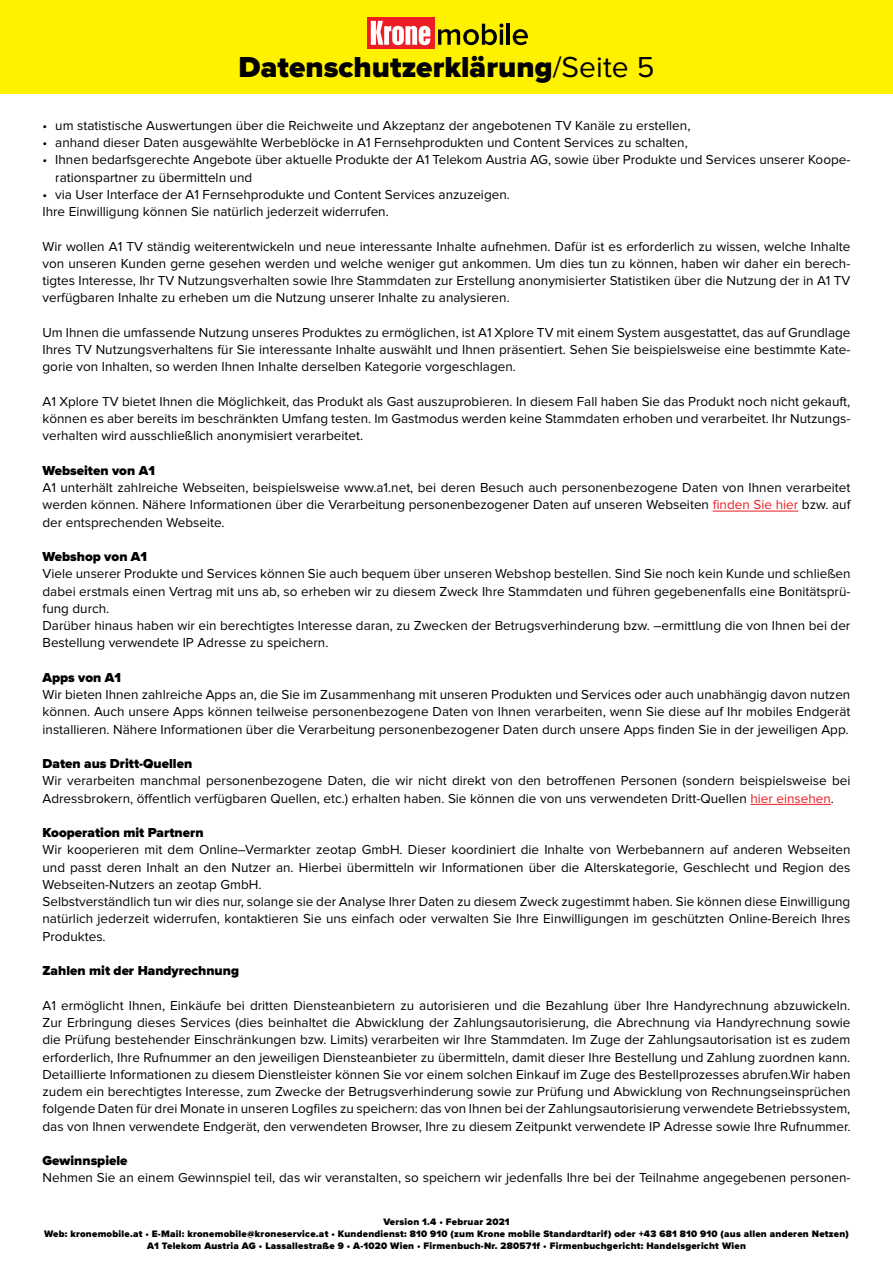
<style>
.page{position:relative;width:893px;height:1263px;background:#fff}
.page>*{position:absolute;margin:0;border:0;box-sizing:border-box;transform-origin:0 0}
.t1{font:900 30px "Proxima Nova";color:#000}
.t2{font:13.5px/17.2px "Proxima Nova";color:#000;text-align:justify}
.t3{font:900 13.5px "Proxima Nova";color:#000}
.t4{font:900 9.75px/12px "Proxima Nova";letter-spacing:.025em;color:#000;text-align:center}
.s1{font-weight:400}
.s2{color:#ed1d24}
</style>
<div class="page">
<hr style="left:713px;top:511px;width:85px;height:1px;background:#ed1d24">
<hr style="left:750px;top:804px;width:81px;height:1px;background:#ed1d24">
<div style="left:0;top:0;width:893px;height:94px;background:#fff200"></div>
<div style="left:367px;top:17px;width:67px;height:32px;background:#ed1d24"></div>
<svg style="left:371px;top:21px;width:59px;height:24px"></svg>
<svg style="left:438px;top:24px;width:65px;height:21px"></svg>
<hr style="left:507px;top:24px;width:3px;height:21px;background:#000">
<svg style="left:513px;top:29px;width:15px;height:16px"></svg>
<h1 class="t1" style="left:239px;top:44px;width:417px">Datenschutzerklärung<span class="s1">/Seite 5</span></h1>
<p class="t2" style="left:43px;top:117px;width:649px">• um statistische Auswertungen über die Reichweite und Akzeptanz der angebotenen TV Kanäle zu erstellen,</p>
<p class="t2" style="left:43px;top:134px;width:647px">• anhand dieser Daten ausgewählte Werbeblöcke in A1 Fernsehprodukten und Content Services zu schalten,</p>
<p class="t2" style="left:55px;top:152px;width:797px;text-indent:-13px">• Ihnen bedarfsgerechte Angebote über aktuelle Produkte der A1 Telekom Austria AG, sowie über Produkte und Services unserer Koope&shy;rationspartner zu übermitteln und</p>
<p class="t2" style="left:43px;top:186px;width:469px">• via User Interface der A1 Fernsehprodukte und Content Services anzuzeigen.<br>Ihre Einwilligung können Sie natürlich jederzeit widerrufen.</p>
<p class="t2" style="left:43px;top:238px;width:809px">Wir wollen A1 TV ständig weiterentwickeln und neue interessante Inhalte aufnehmen. Dafür ist es erforderlich zu wissen, welche Inhalte von unseren Kunden gerne gesehen werden und welche weniger gut ankommen. Um dies tun zu können, haben wir daher ein berech&shy;tigtes Interesse, Ihr TV Nutzungsverhalten sowie Ihre Stammdaten zur Erstellung anonymisierter Statistiken über die Nutzung der in A1 TV verfügbaren Inhalte zu erheben um die Nutzung unserer Inhalte zu analysieren.</p>
<p class="t2" style="left:43px;top:324px;width:809px">Um Ihnen die umfassende Nutzung unseres Produktes zu ermöglichen, ist A1 Xplore TV mit einem System ausgestattet, das auf Grundlage Ihres TV Nutzungsverhaltens für Sie interessante Inhalte auswählt und Ihnen präsentiert. Sehen Sie beispielsweise eine bestimmte Kate&shy;gorie von Inhalten, so werden Ihnen Inhalte derselben Kategorie vorgeschlagen.</p>
<p class="t2" style="left:43px;top:393px;width:809px">A1 Xplore TV bietet Ihnen die Möglichkeit, das Produkt als Gast auszuprobieren. In diesem Fall haben Sie das Produkt noch nicht gekauft, können es aber bereits im beschränkten Umfang testen. Im Gastmodus werden keine Stammdaten erhoben und verarbeitet. Ihr Nutzungs&shy;verhalten wird ausschließlich anonymisiert verarbeitet.</p>
<p class="t3" style="left:43px;top:460px;width:114px">Webseiten von A1</p>
<p class="t2" style="left:43px;top:479px;width:809px">A1 unterhält zahlreiche Webseiten, beispielsweise www.a1.net, bei deren Besuch auch personenbezogene Daten von Ihnen verarbeitet werden können. Nähere Informationen über die Verarbeitung personenbezogener Daten auf unseren Webseiten <span class="s2">finden Sie hier</span> bzw. auf der entsprechenden Webseite.</p>
<p class="t3" style="left:43px;top:546px;width:106px">Webshop von A1</p>
<p class="t2" style="left:43px;top:566px;width:809px;text-align:left">Viele unserer Produkte und Services können Sie auch bequem über unseren Webshop bestellen. Sind Sie noch kein Kunde und schließen dabei erstmals einen Vertrag mit uns ab, so erheben wir zu diesem Zweck Ihre Stammdaten und führen gegebenenfalls eine Bonitätsprü&shy;fung durch.<br>Darüber hinaus haben wir ein berechtigtes Interesse daran, zu Zwecken der Betrugsverhinderung bzw. –ermittlung die von Ihnen bei der Bestellung verwendete IP Adresse zu speichern.</p>
<p class="t3" style="left:43px;top:667px;width:80px">Apps von A1</p>
<p class="t2" style="left:43px;top:687px;width:809px">Wir bieten Ihnen zahlreiche Apps an, die Sie im Zusammenhang mit unseren Produkten und Services oder auch unabhängig davon nutzen können. Auch unsere Apps können teilweise personenbezogene Daten von Ihnen verarbeiten, wenn Sie diese auf Ihr mobiles Endgerät installieren. Nähere Informationen über die Verarbeitung personenbezogener Daten durch unsere Apps finden Sie in der jeweiligen App.</p>
<p class="t3" style="left:43px;top:754px;width:151px">Daten aus Dritt-Quellen</p>
<p class="t2" style="left:43px;top:773px;width:809px">Wir verarbeiten manchmal personenbezogene Daten, die wir nicht direkt von den betroffenen Personen (sondern beispielsweise bei<br>Adressbrokern, öffentlich verfügbaren Quellen, etc.) erhalten haben. Sie können die von uns verwendeten Dritt-Quellen <span class="s2">hier einsehen</span>.</p>
<p class="t3" style="left:43px;top:823px;width:163px">Kooperation mit Partnern</p>
<p class="t2" style="left:43px;top:842px;width:809px;text-align:left">Wir kooperieren mit dem Online–Vermarkter zeotap GmbH. Dieser koordiniert die Inhalte von Werbebannern auf anderen Webseiten und passt deren Inhalt an den Nutzer an. Hierbei übermitteln wir Informationen über die Alterskategorie, Geschlecht und Region des Webseiten-Nutzers an zeotap GmbH.<br>Selbstverständlich tun wir dies nur, solange sie der Analyse Ihrer Daten zu diesem Zweck zugestimmt haben. Sie können diese Einwilligung natürlich jederzeit widerrufen, kontaktieren Sie uns einfach oder verwalten Sie Ihre Einwilligungen im geschützten Online-Bereich Ihres Produktes.</p>
<p class="t3" style="left:43px;top:961px;width:198px">Zahlen mit der Handyrechnung</p>
<p class="t2" style="left:43px;top:997px;width:809px">A1 ermöglicht Ihnen, Einkäufe bei dritten Diensteanbietern zu autorisieren und die Bezahlung über Ihre Handyrechnung abzuwickeln.<br>Zur Erbringung dieses Services (dies beinhaltet die Abwicklung der Zahlungsautorisierung, die Abrechnung via Handyrechnung sowie die Prüfung bestehender Einschränkungen bzw. Limits) verarbeiten wir Ihre Stammdaten. Im Zuge der Zahlungsautorisation ist es zudem erforderlich, Ihre Rufnummer an den jeweiligen Diensteanbieter zu übermitteln, damit dieser Ihre Bestellung und Zahlung zuordnen kann.<br>Detaillierte Informationen zu diesem Dienstleister können Sie vor einem solchen Einkauf im Zuge des Bestellprozesses abrufen.Wir haben zudem ein berechtigtes Interesse, zum Zwecke der Betrugsverhinderung sowie zur Prüfung und Abwicklung von Rechnungseinsprüchen folgende Daten für drei Monate in unseren Logfiles zu speichern: das von Ihnen bei der Zahlungsautorisierung verwendete Betriebssystem, das von Ihnen verwendete Endgerät, den verwendeten Browser, Ihre zu diesem Zeitpunkt verwendete IP Adresse sowie Ihre Rufnummer.</p>
<p class="t3" style="left:43px;top:1150px;width:87px">Gewinnspiele</p>
<p class="t2" style="left:43px;top:1170px;width:809px">Nehmen Sie an einem Gewinnspiel teil, das wir veranstalten, so speichern wir jedenfalls Ihre bei der Teilnahme angegebenen personen-</p>
<p class="t4" style="left:44px;top:1216px;width:806px">Version 1.4 • Februar 2021<br>Web: kronemobile.at • E-Mail: kronemobile@kroneservice.at • Kundendienst: 810 910 (zum Krone mobile Standardtarif) oder +43 681 810 910 (aus allen anderen Netzen)<br>A1 Telekom Austria AG • Lassallestraße 9 • A-1020 Wien • Firmenbuch-Nr. 280571f • Firmenbuchgericht: Handelsgericht Wien</p>
</div>
